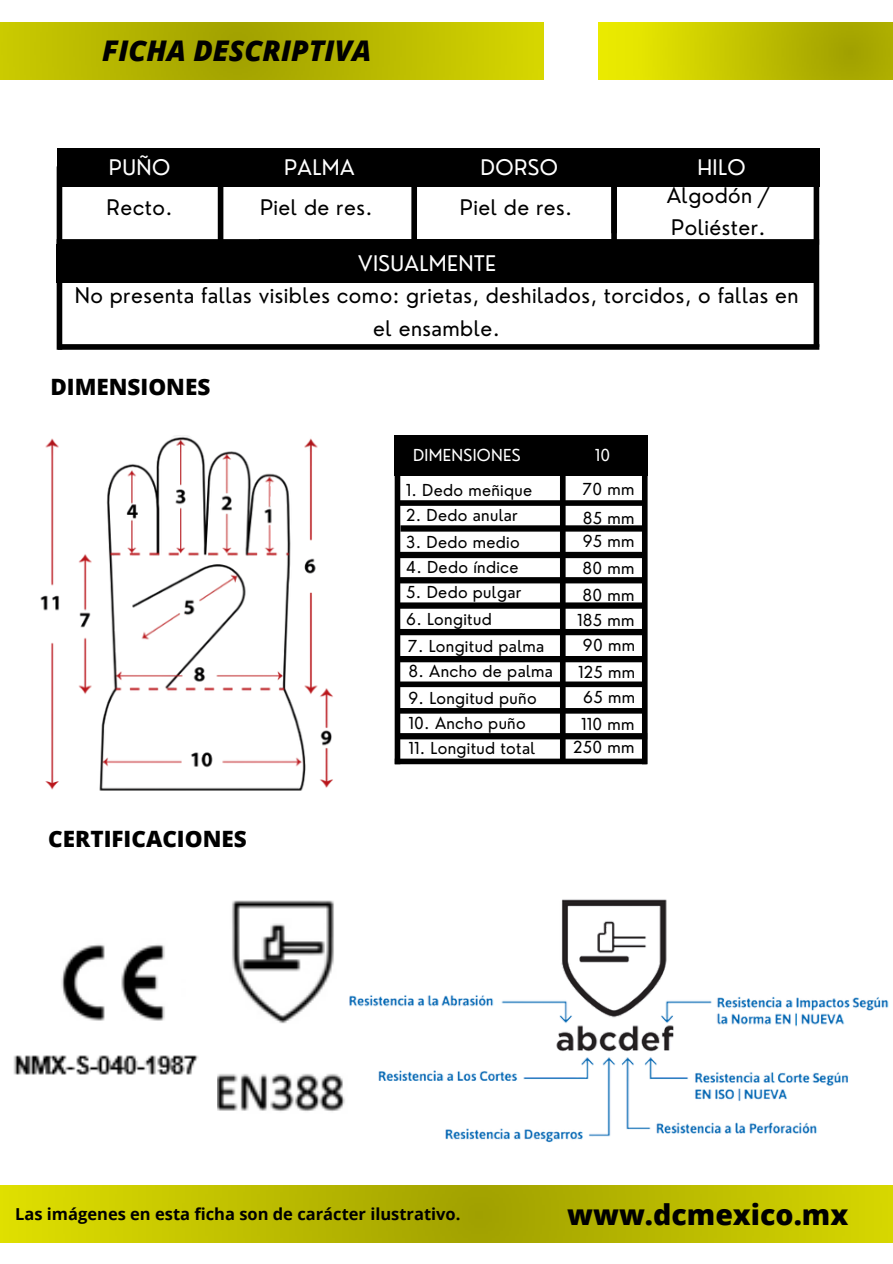
<style>
.page{position:relative;width:893px;height:1264px;background:#fff}
.page>*{position:absolute;margin:0;border:0;box-sizing:border-box;transform-origin:0 0}
.t1{font:italic 800 28.5px "Open Sans";color:#000}
.t2{font:800 28.5px "Open Sans";color:#000}
.t3{font:800 22.5px "Open Sans";color:#000}
.t4{font:21px/32.5px "Nourd";letter-spacing:.02em;color:#000;text-align:center}
.t5{font:21px "Nourd";letter-spacing:.02em;color:#fff}
.t6{font:700 16.5px "Open Sans";color:#000}
.t7{font:16.05px "Nourd";letter-spacing:.02em;color:#000}
.t8{font:16.05px "Nourd";letter-spacing:.02em;color:#fff}
</style>
<div class="page">
<img style="left:0;top:1185px;width:892px;height:57px">
<img style="left:0;top:22px;width:543px;height:57px">
<img style="left:598px;top:22px;width:294px;height:58px">
<div style="left:57px;top:149px;width:360px;height:38px;background:#000"></div>
<div style="left:218px;top:166px;width:5px;height:79px;background:#000"></div>
<div style="left:411px;top:161px;width:6px;height:81px;background:#000"></div>
<div style="left:57px;top:166px;width:5px;height:184px;background:#000"></div>
<div style="left:411px;top:149px;width:206px;height:38px;background:#000"></div>
<div style="left:611px;top:161px;width:6px;height:81px;background:#000"></div>
<div style="left:57px;top:239px;width:559px;height:6px;background:#000"></div>
<div style="left:813px;top:149px;width:6px;height:198px;background:#000"></div>
<div style="left:613px;top:149px;width:206px;height:38px;background:#000"></div>
<div style="left:259px;top:239px;width:560px;height:6px;background:#000"></div>
<div style="left:57px;top:245px;width:762px;height:38px;background:#000"></div>
<div style="left:58px;top:344px;width:761px;height:6px;background:#000"></div>
<img style="left:40px;top:435px;width:293px;height:355px">
<div style="left:395px;top:435px;width:252px;height:40px;background:#000"></div>
<div style="left:394px;top:438px;width:6px;height:326px;background:#000"></div>
<div style="left:560px;top:438px;width:5px;height:323px;background:#000"></div>
<div style="left:642px;top:438px;width:5px;height:326px;background:#000"></div>
<div style="left:397px;top:500px;width:249px;height:6px;background:#000"></div>
<div style="left:400px;top:525px;width:245px;height:6px;background:#000"></div>
<div style="left:397px;top:552px;width:249px;height:6px;background:#000"></div>
<div style="left:397px;top:577px;width:248px;height:6px;background:#000"></div>
<div style="left:399px;top:602px;width:243px;height:6px;background:#000"></div>
<div style="left:397px;top:629px;width:249px;height:6px;background:#000"></div>
<div style="left:399px;top:656px;width:244px;height:6px;background:#000"></div>
<div style="left:397px;top:681px;width:248px;height:6px;background:#000"></div>
<div style="left:399px;top:708px;width:246px;height:5px;background:#000"></div>
<div style="left:397px;top:733px;width:250px;height:6px;background:#000"></div>
<div style="left:395px;top:758px;width:251px;height:6px;background:#000"></div>
<img style="left:349px;top:899px;width:540px;height:244px">
<img style="left:13px;top:944px;width:205px;height:135px">
<img style="left:218px;top:900px;width:127px;height:211px">
<h1 class="t1" style="left:102px;top:31px;width:271px">FICHA DESCRIPTIVA</h1>
<h3 class="t5" style="left:109px;top:154px;width:63px">PUÑO</h3>
<h3 class="t5" style="left:480px;top:154px;width:79px">DORSO</h3>
<h3 class="t4" style="left:460px;top:191px;width:114px">Piel de res.</h3>
<h3 class="t5" style="left:284px;top:154px;width:72px">PALMA</h3>
<h3 class="t4" style="left:260px;top:191px;width:114px">Piel de res.</h3>
<h3 class="t4" style="left:107px;top:191px;width:67px">Recto.</h3>
<h3 class="t5" style="left:358px;top:250px;width:139px">VISUALMENTE</h3>
<h3 class="t5" style="left:697px;top:154px;width:50px">HILO</h3>
<h3 class="t4" style="left:666px;top:178px;width:105px;text-align:left">Algodón /<br>Poliéster.</h3>
<h3 class="t4" style="left:75px;top:279px;width:725px">No presenta fallas visibles como: grietas, deshilados, torcidos, o fallas en el ensamble.</h3>
<h2 class="t3" style="left:50px;top:371px;width:161px">DIMENSIONES</h2>
<h2 class="t3" style="left:48px;top:823px;width:200px">CERTIFICACIONES</h2>
<p class="t8" style="left:413px;top:445px;width:109px">DIMENSIONES</p>
<p class="t8" style="left:594px;top:445px;width:17px">10</p>
<p class="t7" style="left:582px;top:479px;width:53px">70 mm</p>
<p class="t7" style="left:582px;top:530px;width:53px">95 mm</p>
<p class="t7" style="left:406px;top:480px;width:128px">1. Dedo meñique</p>
<p class="t7" style="left:406px;top:505px;width:113px">2. Dedo anular</p>
<p class="t7" style="left:582px;top:508px;width:53px">85 mm</p>
<p class="t7" style="left:582px;top:558px;width:53px">80 mm</p>
<p class="t7" style="left:406px;top:582px;width:117px">5. Dedo pulgar</p>
<p class="t7" style="left:582px;top:585px;width:53px">80 mm</p>
<p class="t7" style="left:583px;top:635px;width:54px">90 mm</p>
<p class="t7" style="left:406px;top:531px;width:115px">3. Dedo medio</p>
<p class="t7" style="left:406px;top:557px;width:114px">4. Dedo índice</p>
<p class="t7" style="left:406px;top:608px;width:87px">6. Longitud</p>
<p class="t7" style="left:577px;top:610px;width:59px">185 mm</p>
<p class="t7" style="left:408px;top:635px;width:138px">7. Longitud palma</p>
<p class="t7" style="left:408px;top:661px;width:146px">8. Ancho de palma</p>
<p class="t7" style="left:578px;top:661px;width:58px">125 mm</p>
<p class="t7" style="left:408px;top:687px;width:130px">9. Longitud puño</p>
<p class="t7" style="left:408px;top:738px;width:128px">11. Longitud total</p>
<p class="t7" style="left:583px;top:686px;width:53px">65 mm</p>
<p class="t7" style="left:573px;top:737px;width:63px">250 mm</p>
<p class="t7" style="left:408px;top:713px;width:119px">10. Ancho puño</p>
<p class="t7" style="left:581px;top:714px;width:55px">110 mm</p>
<p class="t6" style="left:15px;top:1202px;width:447px">Las imágenes en esta ficha son de carácter ilustrativo.</p>
<h1 class="t2" style="left:567px;top:1194px;width:282px">www.dcmexico.mx</h1>
</div>
